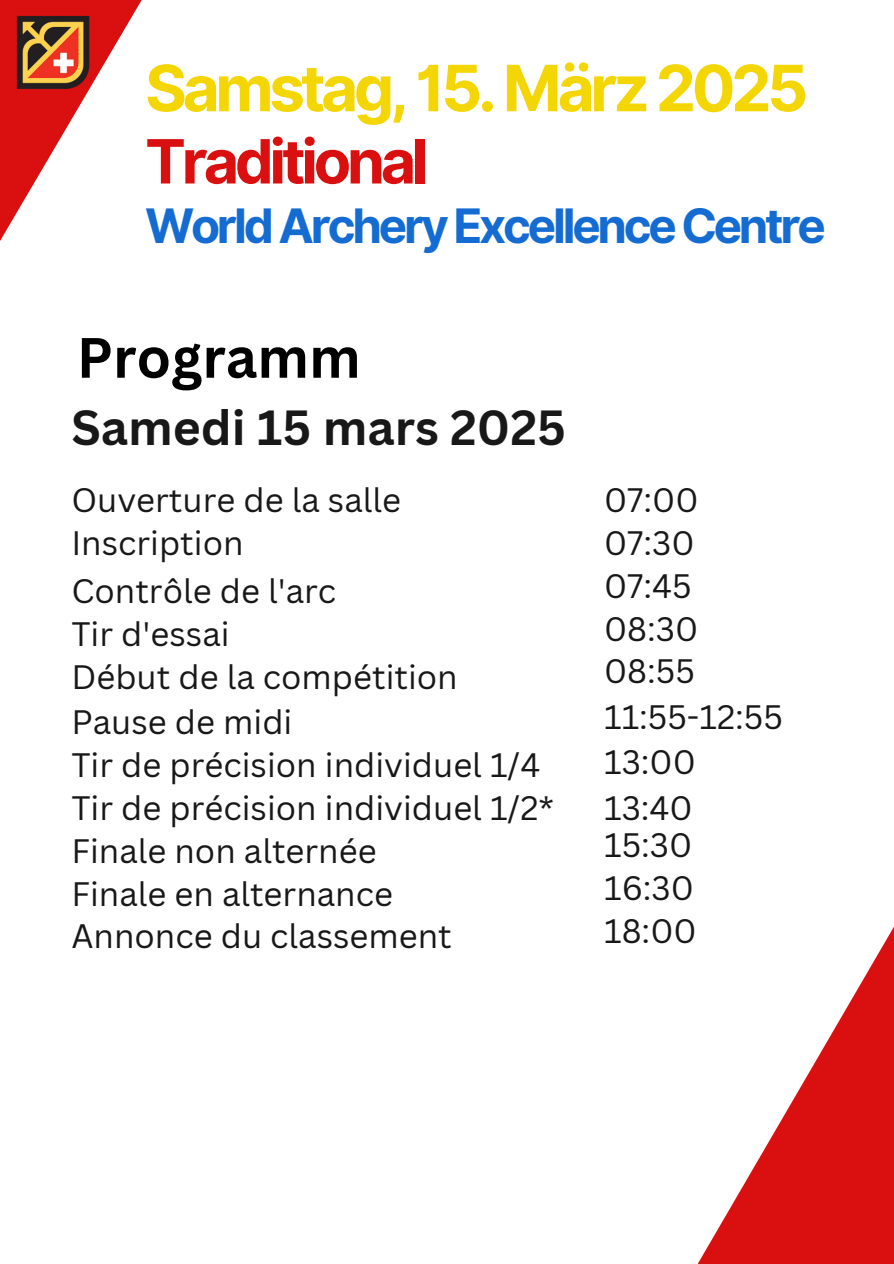
<style>
.page{position:relative;width:894px;height:1264px;background:#fff}
.page>*{position:absolute;margin:0;border:0;box-sizing:border-box;transform-origin:0 0}
.t1{font:700 63.9px "Inter";letter-spacing:-.07em;color:#f5d605}
.t2{font:700 61.05px "Inter";letter-spacing:-.07em;color:#da0f0f}
.t3{font:700 55.5px "Canva Sans";color:#000}
.t4{font:700 48px "Canva Sans";color:#181818}
.t5{font:700 47.55px "Inter";letter-spacing:-.07em;color:#146cd3}
.t6{font:33px "Canva Sans";color:#181818}
</style>
<div class="page">
<svg style="left:0;top:0;width:142px;height:241px"></svg>
<svg style="left:698px;top:928px;width:195px;height:335px"></svg>
<img style="left:16px;top:16px;width:73px;height:73px">
<h1 class="t1" style="left:145px;top:50px;width:664px">Samstag, 15. März 2025</h1>
<h2 class="t2" style="left:145px;top:125px;width:285px">Traditional</h2>
<h3 class="t5" style="left:145px;top:197px;width:682px">World Archery Excellence Centre</h3>
<h3 class="t3" style="left:77px;top:318px;width:285px">Programm</h3>
<h3 class="t4" style="left:71px;top:394px;width:496px">Samedi 15 mars 2025</h3>
<p class="t6" style="left:71px;top:476px;width:331px">Ouverture de la salle</p>
<p class="t6" style="left:604px;top:476px;width:96px">07:00</p>
<p class="t6" style="left:71px;top:519px;width:174px">Inscription</p>
<p class="t6" style="left:604px;top:519px;width:92px">07:30</p>
<p class="t6" style="left:71px;top:568px;width:266px">Contrôle de l'arc</p>
<p class="t6" style="left:604px;top:562px;width:89px">07:45</p>
<p class="t6" style="left:71px;top:611px;width:160px">Tir d'essai</p>
<p class="t6" style="left:604px;top:605px;width:96px">08:30</p>
<p class="t6" style="left:71px;top:653px;width:388px">Début de la compétition</p>
<p class="t6" style="left:604px;top:648px;width:92px">08:55</p>
<p class="t6" style="left:71px;top:699px;width:222px">Pause de midi</p>
<p class="t6" style="left:604px;top:693px;width:180px">11:55-12:55</p>
<p class="t6" style="left:71px;top:741px;width:470px">Tir de précision individuel 1/4</p>
<p class="t6" style="left:604px;top:738px;width:93px">13:00</p>
<p class="t6" style="left:71px;top:784px;width:484px">Tir de précision individuel 1/2*</p>
<p class="t6" style="left:604px;top:784px;width:90px">13:40</p>
<p class="t6" style="left:71px;top:827px;width:307px">Finale non alternée</p>
<p class="t6" style="left:604px;top:821px;width:90px">15:30</p>
<p class="t6" style="left:71px;top:870px;width:323px">Finale en alternance</p>
<p class="t6" style="left:604px;top:864px;width:91px">16:30</p>
<p class="t6" style="left:71px;top:913px;width:382px">Annonce du classement</p>
<p class="t6" style="left:604px;top:907px;width:94px">18:00</p>
</div>
